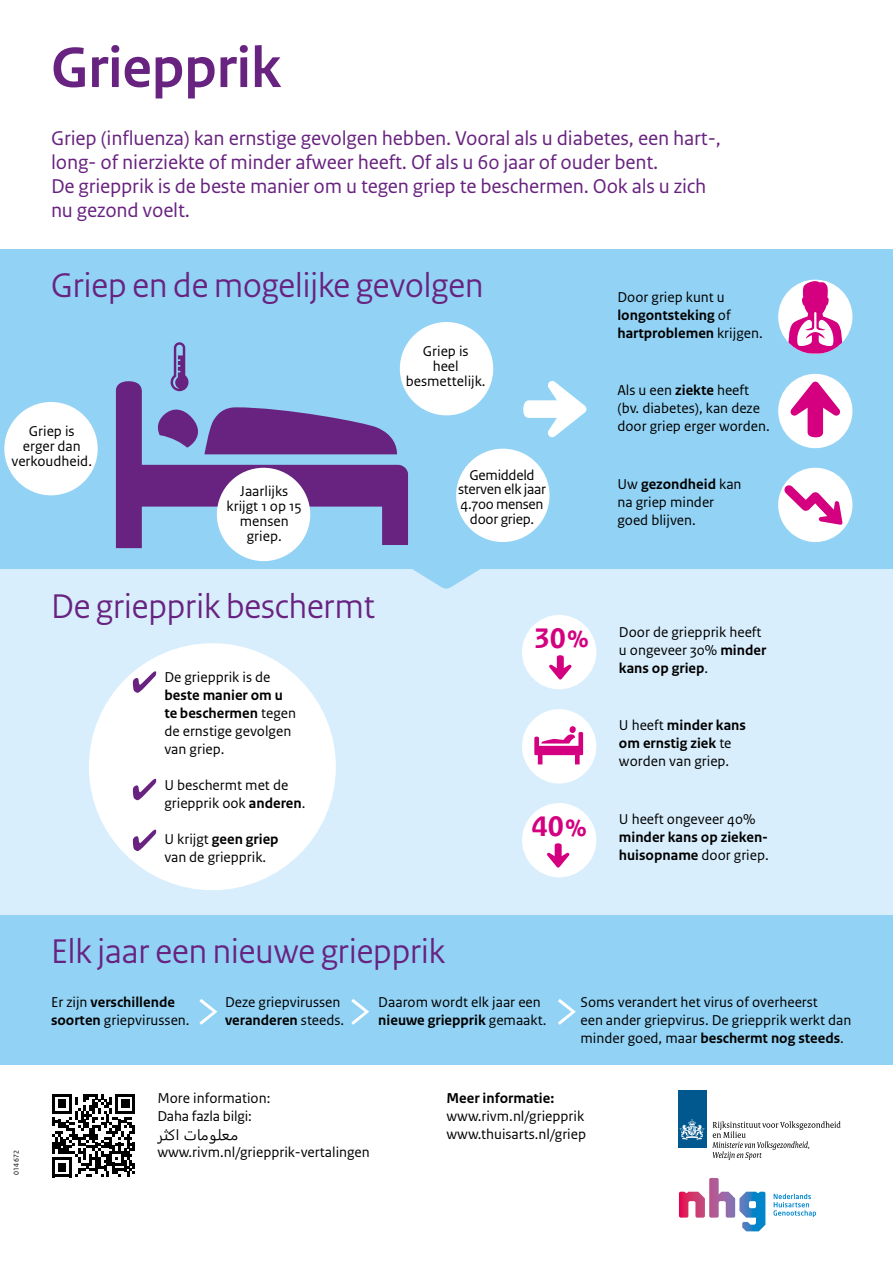
<style>
.page{position:relative;width:893px;height:1263px;background:#fff}
.page>*{position:absolute;margin:0;border:0;box-sizing:border-box;transform-origin:0 0}
.H1_Titel{font:700 60px "Rijksoverheid Sans Heading";color:#682280}
.t1{font:54px "Rijksoverheid Serif";color:#fff}
.H2_Kop{font:36px "Rijksoverheid Sans Heading";color:#682280}
.t2{font:700 29.7px "Rijksoverheid Sans Text TT";color:#d4007f}
.Inleiding{font:21px/24px "Rijksoverheid Sans Text";letter-spacing:-.01em;color:#682280}
.P_Broodtekst{font:15px/18px "Rijksoverheid Sans Text";color:#000}
.P_Broodtekst-2{font:700 15px/18px "Rijksoverheid Sans Text";color:#000}
.P_Broodtekst-3{font:15px/14.9px "Rijksoverheid Sans Text";letter-spacing:-.02em;color:#000;text-align:center}
.P_Broodtekst_ENG{font:15px "Rijksoverheid Sans Text";color:#000}
.P_Broodtekst_TURKS{font:15px "Rijksoverheid Sans Text";letter-spacing:-.01em;color:#000}
.H3_Subkopje{font:700 15px "Rijksoverheid Sans Text";color:#000}
.t3{font:14.7px "Segoe UI";color:#000}
.t4{font:7.5px "Rijksoverheid Sans Text";letter-spacing:.05em;color:#000}
.s1{font-weight:400}
.s2{font-weight:700}
.s3{font-family:"Rijksoverheid Sans Text TT";font-weight:700;font-size:29.7px;color:#d4007f}
.s4{font-family:"Rijksoverheid Sans Text TT Bold 2";font-size:24.75px;color:#d4007f}
.s5{font-family:"Rijksoverheid Sans Text TT Bold 2";font-weight:400;font-size:24.75px}
</style>
<div class="page">
<div style="left:0;top:249px;width:893px;height:321px;background:#92d2f4"></div>
<div style="left:4px;top:402px;width:94px;height:93px;background:#fff;border-radius:50%"></div>
<svg style="left:116px;top:381px;width:292px;height:167px"></svg>
<svg style="left:156px;top:407px;width:241px;height:47px"></svg>
<svg style="left:164px;top:342px;width:33px;height:56px"></svg>
<div style="left:217px;top:468px;width:93px;height:93px;background:#fff;border-radius:50%"></div>
<div style="left:400px;top:322px;width:93px;height:93px;background:#fff;border-radius:50%"></div>
<div style="left:456px;top:449px;width:93px;height:93px;background:#fff;border-radius:50%"></div>
<svg style="left:523px;top:381px;width:63px;height:56px"></svg>
<div style="left:778px;top:280px;width:74px;height:74px;background:#fff;border-radius:50%"></div>
<svg style="left:788px;top:280px;width:54px;height:74px"></svg>
<div style="left:778px;top:374px;width:74px;height:74px;background:#fff;border-radius:50%"></div>
<svg style="left:790px;top:382px;width:50px;height:55px"></svg>
<div style="left:778px;top:468px;width:74px;height:74px;background:#fff;border-radius:50%"></div>
<svg style="left:778px;top:477px;width:65px;height:53px"></svg>
<div style="left:0;top:570px;width:893px;height:345px;background:#d8eefc"></div>
<svg style="left:379px;top:545px;width:135px;height:44px"></svg>
<div style="left:89px;top:643px;width:247px;height:247px;background:#fff;border-radius:50%"></div>
<svg style="left:133px;top:671px;width:23px;height:22px"></svg>
<svg style="left:133px;top:779px;width:23px;height:21px"></svg>
<svg style="left:133px;top:830px;width:23px;height:21px"></svg>
<div style="left:522px;top:615px;width:74px;height:74px;background:#fff;border-radius:50%"></div>
<svg style="left:549px;top:655px;width:22px;height:24px"></svg>
<div style="left:522px;top:709px;width:74px;height:74px;background:#fff;border-radius:50%"></div>
<svg style="left:534px;top:726px;width:49px;height:38px"></svg>
<div style="left:522px;top:803px;width:74px;height:74px;background:#fff;border-radius:50%"></div>
<svg style="left:547px;top:843px;width:22px;height:24px"></svg>
<div style="left:0;top:915px;width:893px;height:150px;background:#92d2f4"></div>
<svg style="left:52px;top:1094px;width:83px;height:83px"></svg>
<div style="left:678px;top:1091px;width:28px;height:57px;background:#00588e"></div>
<svg style="left:680px;top:1119px;width:24px;height:21px"></svg>
<svg style="left:712px;top:1121px;width:128px;height:39px"></svg>
<svg style="left:773px;top:1194px;width:43px;height:23px"></svg>
<svg style="left:679px;top:1178px;width:86px;height:53px"></svg>
<h1 class="H1_Titel" style="left:51px;top:34px;width:231px">Griepprik</h1>
<p class="Inleiding" style="left:51px;top:126px;width:671px">Griep (influenza) kan ernstige gevolgen hebben. Vooral als u diabetes, een hart-, long- of nierziekte of minder afweer heeft. Of als u 60 jaar of ouder bent.<br>De griepprik is de beste manier om u tegen griep te beschermen. Ook als u zich nu gezond voelt.</p>
<h2 class="H2_Kop" style="left:51px;top:265px;width:434px">Griep en de mogelijke gevolgen</h2>
<p class="P_Broodtekst" style="left:11px;top:424px;width:82px;line-height:14.9px;text-align:center">Griep is erger dan verkoudheid.</p>
<p class="P_Broodtekst" style="left:227px;top:484px;width:77px;line-height:14.9px;text-align:center">Jaarlijks krijgt 1 op 15 mensen griep.</p>
<p class="P_Broodtekst" style="left:406px;top:344px;width:81px;line-height:14.9px;text-align:center">Griep is<br>heel besmettelijk.</p>
<p class="P_Broodtekst-3" style="left:458px;top:467px;width:90px">Gemiddeld sterven elk jaar<br>4.700 mensen door griep.</p>
<p class="P_Broodtekst-2" style="left:617px;top:288px;width:147px"><span class="s1">Door griep kunt u </span>longontsteking <span class="s1">of </span>hartproblemen <span class="s1">krijgen.</span></p>
<p class="P_Broodtekst" style="left:617px;top:381px;width:154px">Als u een <span class="s2">ziekte</span> heeft (bv. diabetes), kan deze door griep erger worden.</p>
<p class="P_Broodtekst" style="left:617px;top:475px;width:126px">Uw <span class="s2">gezondheid</span> kan na griep minder goed blijven.</p>
<h2 class="H2_Kop" style="left:51px;top:585px;width:325px">De griepprik beschermt</h2>
<p class="P_Broodtekst" style="left:164px;top:668px;width:133px">De griepprik is de <span class="s2">beste manier om u te beschermen</span> tegen de ernstige gevolgen van griep.</p>
<p class="P_Broodtekst" style="left:164px;top:776px;width:142px">U beschermt met de griepprik ook <span class="s2">anderen</span>.</p>
<p class="P_Broodtekst" style="left:164px;top:830px;width:116px">U krijgt <span class="s2">geen griep </span>van de griepprik.</p>
<p class="P_Broodtekst" style="left:619px;top:624px;width:149px;text-indent:-85px"><span class="s3">30</span><span class="s4">%</span> Door de griepprik heeft u ongeveer 30% <span class="s2">minder kans op griep</span>.</p>
<p class="P_Broodtekst" style="left:619px;top:716px;width:129px">U heeft <span class="s2">minder kans om ernstig ziek</span> te worden van griep.</p>
<h3 class="t2" style="left:532px;top:810px;width:56px">40<span class="s5">%</span></h3>
<p class="P_Broodtekst-2" style="left:619px;top:811px;width:151px"><span class="s1">U heeft ongeveer 40% </span>minder kans op zieken&shy;huisopname <span class="s1">door griep.</span></p>
<p class="t4" style="left:12px;top:1175px;width:27px;rotate:-90deg">014672</p>
<h2 class="H2_Kop" style="left:51px;top:931px;width:395px">Elk jaar een nieuwe griepprik</h2>
<p class="P_Broodtekst" style="left:51px;top:993px;width:140px">Er zijn <span class="s2">verschillende soorten</span> griepvirussen.</p>
<h2 class="t1" style="left:193px;top:974px;width:30px">&gt;</h2>
<p class="P_Broodtekst" style="left:225px;top:993px;width:121px">Deze griepvirussen <span class="s2">veranderen</span> steeds.</p>
<h2 class="t1" style="left:345px;top:974px;width:30px">&gt;</h2>
<p class="P_Broodtekst" style="left:378px;top:993px;width:170px">Daarom wordt elk jaar een <span class="s2">nieuwe griepprik</span> gemaakt.</p>
<h2 class="t1" style="left:552px;top:974px;width:30px">&gt;</h2>
<p class="P_Broodtekst" style="left:581px;top:993px;width:272px">Soms verandert het virus of overheerst<br>een ander griepvirus. De griepprik werkt dan minder goed, maar <span class="s2">beschermt nog steeds</span>.</p>
<p class="P_Broodtekst_ENG" style="left:157px;top:1089px;width:115px">More information:</p>
<p class="P_Broodtekst_TURKS" style="left:157px;top:1107px;width:96px">Daha fazla bilgi:</p>
<p class="P_Broodtekst" style="left:157px;top:1143px;width:214px">www.rivm.nl/griepprik-vertalingen</p>
<p class="t3" style="left:157px;top:1120px;width:83px">تاكثر معلوما</p>
<h3 class="H3_Subkopje" style="left:446px;top:1089px;width:109px">Meer informatie:</h3>
<p class="P_Broodtekst" style="left:446px;top:1107px;width:139px">www.rivm.nl/griepprik</p>
<p class="P_Broodtekst" style="left:446px;top:1125px;width:141px">www.thuisarts.nl/griep</p>
</div>
